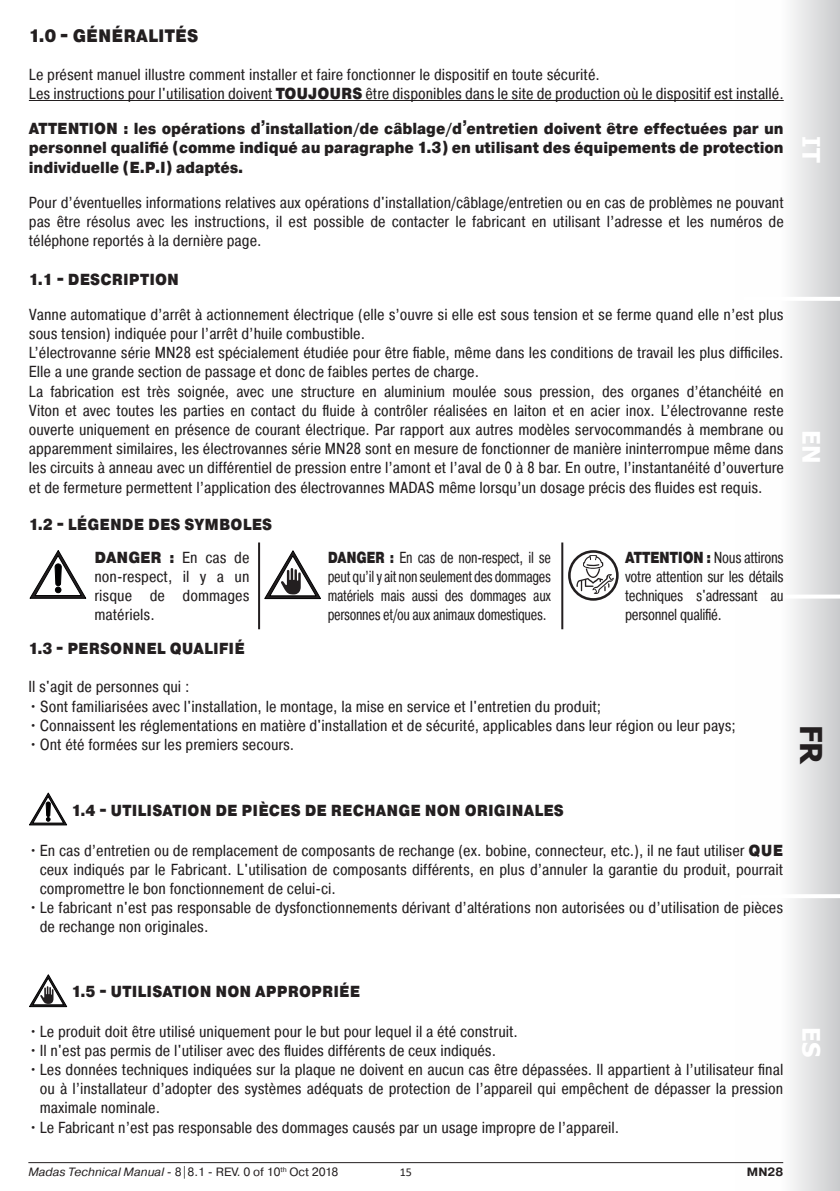
<style>
.page{position:relative;width:840px;height:1191px;background:#fff}
.page>*{position:absolute;margin:0;border:0;box-sizing:border-box;transform-origin:0 0}
.t1{font:700 30px "Tahoma";color:#231f20}
.t2{font:700 24px "Tahoma";color:#fff}
.t3{font:900 18px "Pragmatica Cond";letter-spacing:.01em;color:#231f20}
.t4{font:16px/19.2px "Pragmatica Cond";color:#231f20;text-align:justify}
.t5{font:900 16px/19.2px "Pragmatica Cond";letter-spacing:.01em;color:#231f20;text-align:justify}
.t6{font:16px/19.2px "Pragmatica Cond";color:#231f20;text-align:justify;scale:.87 1}
.t7{font:16px/19.2px "Pragmatica Cond";color:#231f20;text-align:justify;scale:.91 1}
.t8{font:12px "Pragmatica";color:#231f20}
.t9{font:700 12px "Pragmatica";color:#231f20}
.t10{font:12px "Calibri";color:#231f20}
.s1{font-weight:900}
.s2{font-style:italic}
</style>
<div class="page">
<div style="left:734px;top:0;width:105px;height:1191px;background:linear-gradient(to right,#fff,#d5d5d7)"></div>
<hr style="left:743px;top:297px;width:96px;height:4px;background:#fff">
<hr style="left:740px;top:594px;width:99px;height:4px;background:#fff">
<hr style="left:740px;top:894px;width:99px;height:4px;background:#fff">
<hr style="left:28px;top:1162px;width:754px;height:1px;background:#231f20">
<hr style="left:29px;top:100px;width:754px;height:1px;background:#231f20">
<svg style="left:30px;top:550px;width:56px;height:48px"></svg>
<svg style="left:264px;top:551px;width:56px;height:47px"></svg>
<svg style="left:567px;top:550px;width:51px;height:50px"></svg>
<svg style="left:570px;top:553px;width:45px;height:45px"></svg>
<svg style="left:576px;top:555px;width:37px;height:39px"></svg>
<hr style="left:258px;top:542px;width:2px;height:87px;background:#231f20">
<hr style="left:561px;top:542px;width:2px;height:87px;background:#231f20">
<svg style="left:29px;top:793px;width:38px;height:32px"></svg>
<div style="left:46px;top:802px;width:4px;height:14px;border:1px solid #000001;border-radius:2px"></div>
<svg style="left:29px;top:974px;width:38px;height:32px"></svg>
<p class="t3" style="left:29px;top:25px;width:171px">1.0 - GÉNÉRALITÉS</p>
<p class="t4" style="left:29px;top:64px;width:572px">Le présent manuel illustre comment installer et faire fonctionner le dispositif en toute sécurité.</p>
<p class="t4" style="left:29px;top:84px;width:756px">Les instructions pour l'utilisation doivent <span class="s1">TOUJOURS</span> être disponibles dans le site de production où le dispositif est installé.</p>
<p class="t5" style="left:29px;top:119px;width:756px">ATTENTION : les opérations d’installation/de câblage/d’entretien doivent être effectuées par un personnel qualifié (comme indiqué au paragraphe 1.3) en utilisant des équipements de protection individuelle (E.P.I) adaptés.</p>
<p class="t4" style="left:29px;top:192px;width:756px">Pour d’éventuelles informations relatives aux opérations d'installation/câblage/entretien ou en cas de problèmes ne pouvant pas être résolus avec les instructions, il est possible de contacter le fabricant en utilisant l’adresse et les numéros de téléphone reportés à la dernière page.</p>
<p class="t5" style="left:29px;top:270px;width:152px">1.1 - DESCRIPTION</p>
<p class="t4" style="left:29px;top:304px;width:756px">Vanne automatique d’arrêt à actionnement électrique (elle s’ouvre si elle est sous tension et se ferme quand elle n’est plus sous tension) indiquée pour l’arrêt d’huile combustible.</p>
<p class="t4" style="left:29px;top:343px;width:755px">L’électrovanne série MN28 est spécialement étudiée pour être fiable, même dans les conditions de travail les plus difficiles.<br>Elle a une grande section de passage et donc de faibles pertes de charge.</p>
<p class="t4" style="left:29px;top:381px;width:756px">La fabrication est très soignée, avec une structure en aluminium moulée sous pression, des organes d’étanchéité en Viton et avec toutes les parties en contact du fluide à contrôler réalisées en laiton et en acier inox. L’électrovanne reste ouverte uniquement en présence de courant électrique. Par rapport aux autres modèles servocommandés à membrane ou apparemment similaires, les électrovannes série MN28 sont en mesure de fonctionner de manière ininterrompue même dans les circuits à anneau avec un différentiel de pression entre l’amont et l’aval de 0 à 8 bar. En outre, l’instantanéité d’ouverture et de fermeture permettent l’application des électrovannes MADAS même lorsqu’un dosage précis des fluides est requis.</p>
<p class="t5" style="left:29px;top:515px;width:245px">1.2 - LÉGENDE DES SYMBOLES</p>
<p class="t7" style="left:624px;top:547px;width:176px"><span class="s1">ATTENTION :</span> Nous attirons votre attention sur les détails techniques s'adressant au personnel qualifié.</p>
<p class="t4" style="left:94px;top:547px;width:156px"><span class="s1">DANGER :</span> En cas de non-respect, il y a un risque de dommages matériels.</p>
<p class="t5" style="left:28px;top:639px;width:218px">1.3 - PERSONNEL QUALIFIÉ</p>
<p class="t4" style="left:28px;top:677px;width:162px">Il s'agit de personnes qui :</p>
<p class="t4" style="left:28px;top:696px;width:574px">•Sont familiarisées avec l'installation, le montage, la mise en service et l'entretien du produit;</p>
<p class="t4" style="left:28px;top:715px;width:708px">•Connaissent les réglementations en matière d'installation et de sécurité, applicables dans leur région ou leur pays;</p>
<p class="t4" style="left:28px;top:735px;width:267px">•Ont été formées sur les premiers secours.</p>
<p class="t6" style="left:327px;top:547px;width:258px"><span class="s1">DANGER :</span> En cas de non-respect, il se peut qu’il y ait non seulement des dommages matériels mais aussi des dommages aux personnes et/ou aux animaux domestiques.</p>
<p class="t5" style="left:71px;top:801px;width:493px">1.4 - UTILISATION DE PIÈCES DE RECHANGE NON ORIGINALES</p>
<p class="t4" style="left:40px;top:840px;width:744px;text-indent:-11px">•En cas d’entretien ou de remplacement de composants de rechange (ex. bobine, connecteur, etc.), il ne faut utiliser <span class="s1">QUE </span>ceux indiqués par le Fabricant. L'utilisation de composants différents, en plus d’annuler la garantie du produit, pourrait compromettre le bon fonctionnement de celui-ci.</p>
<p class="t4" style="left:40px;top:898px;width:744px;text-indent:-11px">•Le fabricant n'est pas responsable de dysfonctionnements dérivant d’altérations non autorisées ou d’utilisation de pièces de rechange non originales.</p>
<h2 class="t2" style="left:827px;top:136px;width:28px;rotate:90deg">IT</h2>
<h2 class="t2" style="left:827px;top:430px;width:35px;rotate:90deg">EN</h2>
<h1 class="t1" style="left:831px;top:724px;width:41px;rotate:90deg">FR</h1>
<p class="t5" style="left:71px;top:982px;width:290px">1.5 - UTILISATION NON APPROPRIÉE</p>
<p class="t4" style="left:28px;top:1021px;width:491px">•Le produit doit être utilisé uniquement pour le but pour lequel il a été construit.</p>
<p class="t4" style="left:28px;top:1040px;width:469px">•Il n'est pas permis de l'utiliser avec des fluides différents de ceux indiqués.</p>
<p class="t4" style="left:40px;top:1060px;width:744px;text-indent:-11px">•Les données techniques indiquées sur la plaque ne doivent en aucun cas être dépassées. Il appartient à l’utilisateur final ou à l’installateur d’adopter des systèmes adéquats de protection de l’appareil qui empêchent de dépasser la pression maximale nominale.</p>
<p class="t4" style="left:28px;top:1117px;width:592px">•Le Fabricant n’est pas responsable des dommages causés par un usage impropre de l’appareil.</p>
<p class="t8" style="left:28px;top:1164px;width:311px"><span class="s2">Madas Technical Manual</span> - 8|8.1 - REV. 0 of 10<sup>th</sup> Oct 2018</p>
<p class="t9" style="left:746px;top:1164px;width:38px">MN28</p>
<p class="t10" style="left:399px;top:1163px;width:14px">15</p>
<h2 class="t2" style="left:827px;top:1027px;width:31px;rotate:90deg">ES</h2>
</div>
